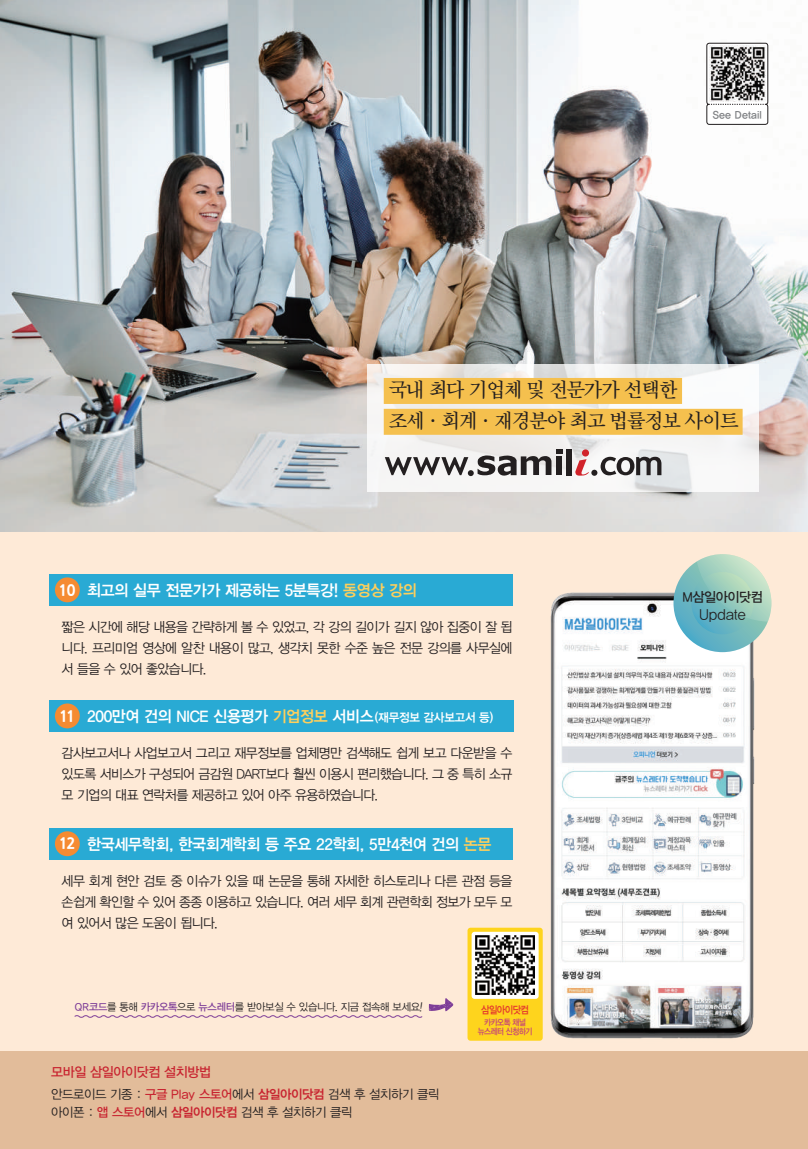
<style>
.page{position:relative;width:808px;height:1149px;background:#fff}
.page>*{position:absolute;margin:0;border:0;box-sizing:border-box;transform-origin:0 0}
.t1{font:21.15px/30.8px "Sand Tm";letter-spacing:-.04em;color:#231f20}
.t2{font:15.75px "YDIYGO340";letter-spacing:-.02em;color:#fff;scale:.96 1}
.t3{font:15px "YDIYGO320";letter-spacing:.01em;color:#231f20}
.t4{font:13.5px/21px "YDIYGO320";letter-spacing:-.04em;color:#231f20;text-align:justify;scale:.96 1}
.t5{font:13.5px "YDIYGO330";letter-spacing:-.03em;color:#c82430}
.t6{font:13.5px "YDIYGO330";letter-spacing:-.03em;color:#231f20}
.t7{font:12.75px/18px "YDIYGO320";letter-spacing:-.03em;color:#231f20}
.t8{font:10.65px "YDIYGO340";letter-spacing:.01em;color:#808285}
.t9{font:10.5px "YDIYGO320";letter-spacing:-.03em;color:#231f20}
.t10{font:10.5px "YDIYGO340";letter-spacing:-.06em;color:#e53e2c;scale:.87 1}
.t11{font:8.7px/9.4px "YDIYGO340";letter-spacing:-.06em;color:#c84a73;text-align:center;scale:.87 1}
.s1{font-family:"Nanum Gothic OTF Extra";font-weight:700;font-size:15px}
.s2{color:#fecf5c}
.s3{font-size:12px}
.s4{font-family:"YDIYGO330";color:#7e3e98}
.s5{font-family:"YDIYGO330";color:#c82430}
.s6{font-family:"YDIYGO340";color:#c82430}
</style>
<div class="page">
<div style="left:0;top:0;width:808px;height:1148px;background:#feead7"></div>
<img style="left:0;top:0;width:808px;height:531px">
<img style="left:550px;top:592px;width:206px;height:447px">
<svg style="left:673px;top:554px;width:98px;height:98px"></svg>
<svg style="left:691px;top:572px;width:62px;height:62px"></svg>
<svg style="left:697px;top:554px;width:74px;height:67px"></svg>
<div style="left:0;top:1050px;width:808px;height:98px;background:#e2bc9a"></div>
<svg style="left:368px;top:364px;width:391px;height:127px;fill:#f6f5f5"></svg>
<div style="left:384px;top:378px;width:298px;height:26px;background:#f5c04e"></div>
<div style="left:384px;top:408px;width:359px;height:26px;background:#f5c04e"></div>
<div style="left:582px;top:449px;width:7px;height:7px;background:#d1232a;border-radius:50%"></div>
<div style="left:566px;top:449px;width:6px;height:26px;background:#231f20"></div>
<svg style="left:385px;top:449px;width:177px;height:27px"></svg>
<svg style="left:574px;top:454px;width:87px;height:24px"></svg>
<div style="left:49px;top:573px;width:464px;height:32px;background:#29aad4"></div>
<div style="left:55px;top:577px;width:25px;height:25px;background:#f58b32;border-radius:50%"></div>
<div style="left:49px;top:699px;width:464px;height:32px;background:#29aad4"></div>
<div style="left:55px;top:703px;width:25px;height:25px;background:#f58b32;border-radius:50%"></div>
<div style="left:49px;top:827px;width:464px;height:32px;background:#29aad4"></div>
<div style="left:55px;top:831px;width:25px;height:24px;background:#f58b32;border-radius:50%"></div>
<div style="left:467px;top:927px;width:76px;height:113px;background:#fed41d;border-radius:3px"></div>
<div style="left:472px;top:931px;width:67px;height:67px;background:#fff;border-radius:3px"></div>
<img style="left:475px;top:935px;width:60px;height:59px">
<svg style="left:74px;top:1015px;width:349px;height:3px"></svg>
<svg style="left:429px;top:998px;width:24px;height:12px"></svg>
<svg style="left:706px;top:43px;width:62px;height:82px"></svg>
<p class="t8" style="left:713px;top:108px;width:51px">See Detail</p>
<h1 class="t1" style="left:389px;top:375px;width:351px">국내 최다 기업체 및 전문가가 선택한 조세·회계·재경분야 최고 법률정보 사이트</h1>
<p class="t2" style="left:58px;top:581px;width:375px"><span class="s1">10</span> 최고의 실무 전문가가 제공하는 5분특강! <span class="s2">동영상 강의</span></p>
<p class="t4" style="left:62px;top:616px;width:471px">짧은 시간에 해당 내용을 간략하게 볼 수 있었고, 각 강의 길이가 길지 않아 집중이 잘 됩 니다. 프리미엄 영상에 알찬 내용이 많고, 생각치 못한 수준 높은 전문 강의를 사무실에 서 들을 수 있어 좋았습니다.</p>
<p class="t2" style="left:59px;top:707px;width:454px"><span class="s1">11</span> 200만여 건의 NICE 신용평가 <span class="s2">기업정보</span> 서비스<span class="s3">(재무정보 감사보고서 등)</span></p>
<p class="t4" style="left:62px;top:742px;width:471px">감사보고서나 사업보고서 그리고 재무정보를 업체명만 검색해도 쉽게 보고 다운받을 수 있도록 서비스가 구성되어 금감원 DART보다 훨씬 이용시 편리했습니다. 그 중 특히 소규 모 기업의 대표 연락처를 제공하고 있어 아주 유용하였습니다.</p>
<p class="t2" style="left:59px;top:834px;width:452px"><span class="s1">12</span> 한국세무학회, 한국회계학회 등 주요 22학회, 5만4천여 건의 <span class="s2">논문</span></p>
<p class="t4" style="left:62px;top:870px;width:471px">세무 회계 현안 검토 중 이슈가 있을 때 논문을 통해 자세한 히스토리나 다른 관점 등을 손쉽게 확인할 수 있어 종종 이용하고 있습니다. 여러 세무 회계 관련학회 정보가 모두 모 여 있어서 많은 도움이 됩니다.</p>
<p class="t9" style="left:75px;top:1001px;width:350px"><span class="s4">QR코드</span>를 통해 <span class="s4">카카오톡</span>으로 <span class="s4">뉴스레터</span>를 받아보실 수 있습니다. 지금 접속해 보세요!</p>
<p class="t5" style="left:51px;top:1064px;width:162px">모바일 삼일아이닷컴 설치방법</p>
<p class="t7" style="left:51px;top:1085px;width:390px">안드로이드 기종 : <span class="s5">구글 Play 스토어</span>에서 <span class="s6">삼일아이닷컴</span> 검색 후 설치하기 클릭 아이폰 : <span class="s5">앱 스토어</span>에서 <span class="s6">삼일아이닷컴</span> 검색 후 설치하기 클릭</p>
<p class="t10" style="left:481px;top:1003px;width:56px">삼일아이닷컴</p>
<p class="t11" style="left:478px;top:1016px;width:64px">카카오톡 채널 뉴스레터 신청하기</p>
<p class="t6" style="left:682px;top:589px;width:82px">M삼일아이닷컴</p>
<p class="t3" style="left:699px;top:605px;width:48px">Update</p>
</div>
